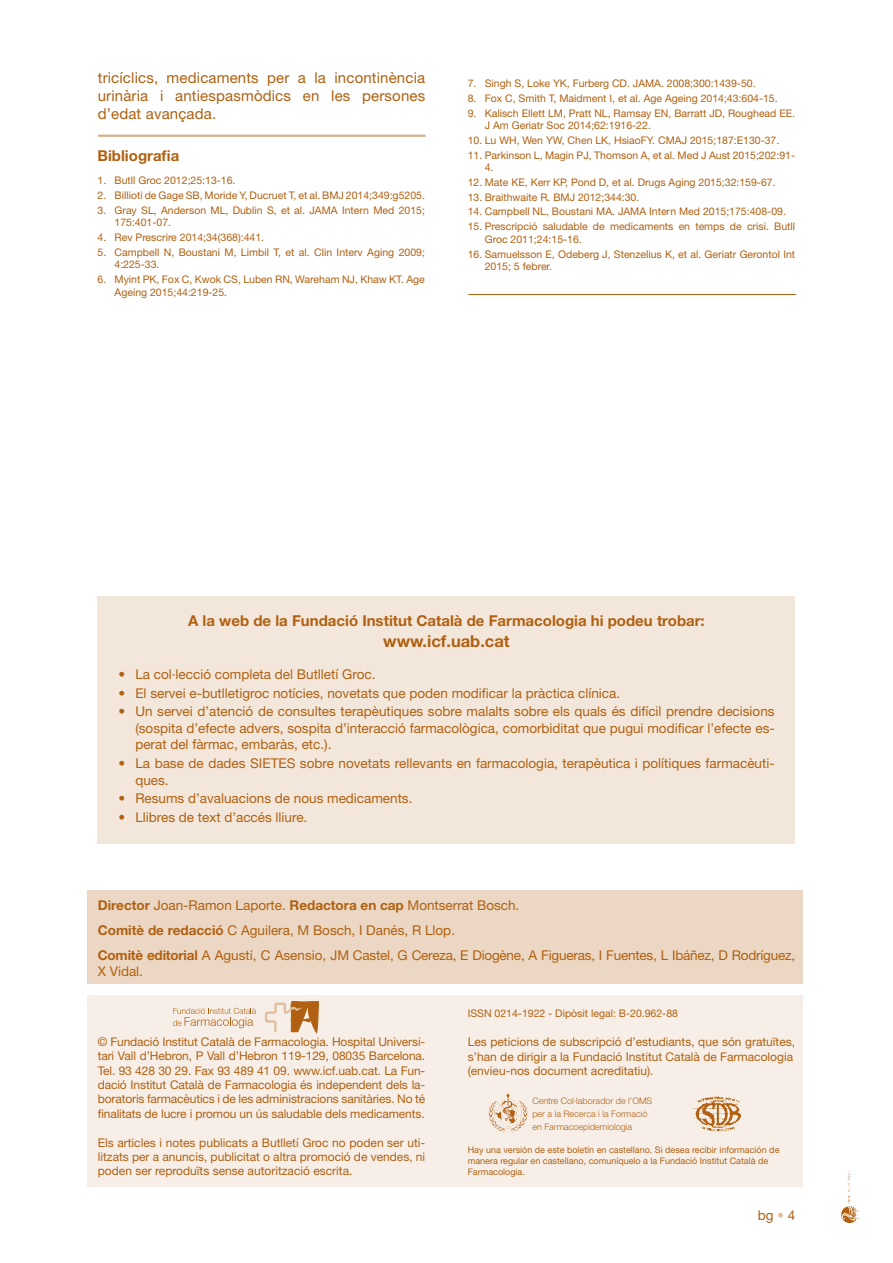
<style>
.page{position:relative;width:893px;height:1263px;background:#fff}
.page>*{position:absolute;margin:0;border:0;box-sizing:border-box;transform-origin:0 0}
.t1{font:700 16.5px "Helvetica Neue LT Std";color:#b06010}
.t2{font:15px/18px "Helvetica Neue LT Std";letter-spacing:.01em;color:#b06010;text-align:justify}
.t3{font:700 15px "Helvetica Neue LT Std";color:#b06010}
.t4{font:13.5px/16.5px "Helvetica Neue LT Std";color:#b06010}
.t5{font:12px/14.4px "Helvetica Neue LT Std";color:#b06010;text-align:justify}
.t6{font:10.5px/12.6px "Helvetica Neue LT Std";color:#b06010}
.t7{font:9px/10.8px "Helvetica Neue LT Std";color:#b06010}
.t8{font:300 9px/12.9px "Helvetica Neue LT Std";color:#b06010}
.s1{font-weight:700}
.s2{color:#dfbfa0}
</style>
<div class="page">
<div style="left:98px;top:596px;width:697px;height:248px;background:#f3e7db"></div>
<hr style="left:468px;top:294px;width:328px;height:1px;background:#b06010">
<div style="left:87px;top:891px;width:715px;height:93px;background:#ebd7c3"></div>
<div style="left:87px;top:995px;width:715px;height:191px;background:#f7efe7"></div>
<img style="left:701px;top:1096px;width:23px;height:6px">
<svg style="left:847px;top:1170px;width:3px;height:11px"></svg>
<svg style="left:265px;top:1001px;width:54px;height:32px"></svg>
<svg style="left:173px;top:1008px;width:83px;height:20px"></svg>
<img style="left:494px;top:1093px;width:28px;height:33px">
<hr style="left:98px;top:135px;width:327px;height:2px;background:#d7af88">
<h2 class="t2" style="left:98px;top:68px;width:329px">tricíclics, medicaments per a la incontinència urinària i antiespasmòdics en les persones d’edat avançada.</h2>
<h2 class="t3" style="left:98px;top:146px;width:83px">Bibliografia</h2>
<p class="t6" style="left:98px;top:174px;width:140px">1. Butll Groc 2012;25:13-16.</p>
<p class="t6" style="left:98px;top:189px;width:329px">2. Billioti de Gage SB, Moride Y, Ducruet T, et al. BMJ 2014;349:g5205.</p>
<p class="t6" style="left:115px;top:204px;width:312px;text-indent:-17px">3. Gray SL, Anderson ML, Dublin S, et al. JAMA Intern Med 2015;<br>175:401-07.</p>
<p class="t6" style="left:98px;top:231px;width:168px">4. Rev Prescrire 2014;34(368):441.</p>
<p class="t6" style="left:115px;top:246px;width:312px;text-indent:-17px">5. Campbell N, Boustani M, Limbil T, et al. Clin Interv Aging 2009;<br>4:225-33.</p>
<p class="t6" style="left:115px;top:273px;width:312px;text-indent:-17px">6. Myint PK, Fox C, Kwok CS, Luben RN, Wareham NJ, Khaw KT. Age<br>Ageing 2015;44:219-25.</p>
<p class="t6" style="left:468px;top:77px;width:289px">7. Singh S, Loke YK, Furberg CD. JAMA. 2008;300:1439-50.</p>
<p class="t6" style="left:468px;top:92px;width:311px">8. Fox C, Smith T, Maidment I, et al. Age Ageing 2014;43:604-15.</p>
<p class="t6" style="left:485px;top:106px;width:312px;text-indent:-17px">9. Kalisch Ellett LM, Pratt NL, Ramsay EN, Barratt JD, Roughead EE.<br>J Am Geriatr Soc 2014;62:1916-22.</p>
<p class="t6" style="left:468px;top:134px;width:313px">10. Lu WH, Wen YW, Chen LK, HsiaoFY. CMAJ 2015;187:E130-37.</p>
<p class="t6" style="left:485px;top:149px;width:312px;text-indent:-17px">11. Parkinson L, Magin PJ, Thomson A, et al. Med J Aust 2015;202:91-<br>4.</p>
<p class="t6" style="left:468px;top:176px;width:309px">12. Mate KE, Kerr KP, Pond D, et al. Drugs Aging 2015;32:159-67.</p>
<p class="t6" style="left:468px;top:191px;width:173px">13. Braithwaite R. BMJ 2012;344:30.</p>
<p class="t6" style="left:468px;top:205px;width:320px">14. Campbell NL, Boustani MA. JAMA Intern Med 2015;175:408-09.</p>
<p class="t6" style="left:485px;top:220px;width:312px;text-indent:-17px">15. Prescripció saludable de medicaments en temps de crisi. Butll<br>Groc 2011;24:15-16.</p>
<p class="t6" style="left:485px;top:247px;width:312px;text-indent:-17px">16. Samuelsson E, Odeberg J, Stenzelius K, et al. Geriatr Gerontol Int<br>2015; 5 febrer.</p>
<h2 class="t3" style="left:188px;top:612px;width:518px">A la web de la Fundació Institut Català de Farmacologia hi podeu trobar:</h2>
<h1 class="t1" style="left:383px;top:631px;width:128px">www.icf.uab.cat</h1>
<p class="t4" style="left:118px;top:666px;width:259px">• La col·lecció completa del Butlletí Groc.</p>
<p class="t4" style="left:118px;top:684px;width:503px">• El servei e-butlletigroc notícies, novetats que poden modificar la pràctica clínica.</p>
<p class="t4" style="left:135px;top:703px;width:641px;text-align:justify;text-indent:-17px">• Un servei d’atenció de consultes terapèutiques sobre malalts sobre els quals és difícil prendre decisions (sospita d’efecte advers, sospita d’interacció farmacològica, comorbiditat que pugui modificar l’efecte es&shy;perat del fàrmac, embaràs, etc.).</p>
<p class="t4" style="left:135px;top:755px;width:641px;text-indent:-17px">• La base de dades SIETES sobre novetats rellevants en farmacologia, terapèutica i polítiques farmacèuti&shy;ques.</p>
<p class="t4" style="left:118px;top:790px;width:296px">• Resums d’avaluacions de nous medicaments.</p>
<p class="t4" style="left:118px;top:808px;width:191px">• Llibres de text d’accés lliure.</p>
<p class="t4" style="left:98px;top:893px;width:699px;line-height:24.8px"><span class="s1">Director</span> Joan-Ramon Laporte. <span class="s1">Redactora en cap</span> Montserrat Bosch.<br><span class="s1">Comitè de redacció</span> C Aguilera, M Bosch, I Danés, R Llop.<br><span class="s1">Comitè editorial</span> A Agustí, C Asensio, JM Castel, G Cereza, E Diogène, A Figueras, I Fuentes, L Ibáñez, D Rodríguez,</p>
<p class="t4" style="left:98px;top:962px;width:47px">X Vidal.</p>
<p class="t5" style="left:98px;top:1034px;width:329px">© Fundació Institut Català de Farmacologia. Hospital Universi&shy;tari Vall d’Hebron, P Vall d’Hebron 119-129, 08035 Barcelona.<br>Tel. 93 428 30 29. Fax 93 489 41 09. www.icf.uab.cat. La Fun&shy;dació Institut Català de Farmacologia és independent dels la&shy;boratoris farmacèutics i de les administracions sanitàries. No té finalitats de lucre i promou un ús saludable dels medicaments.</p>
<p class="t5" style="left:98px;top:1135px;width:329px">Els articles i notes publicats a Butlletí Groc no poden ser uti&shy;litzats per a anuncis, publicitat o altra promoció de vendes, ni poden ser reproduïts sense autorització escrita.</p>
<p class="t6" style="left:468px;top:1007px;width:212px">ISSN 0214-1922 - Dipòsit legal: B-20.962-88</p>
<p class="t5" style="left:468px;top:1035px;width:329px;text-align:left">Les peticions de subscripció d’estudiants, que són gratuïtes, s’han de dirigir a la Fundació Institut Català de Farmacologia (envieu-nos document acreditatiu).</p>
<p class="t8" style="left:532px;top:1094px;width:121px">Centre Col·laborador de l’OMS per a la Recerca i la Formació en Farmacoepidemiologia</p>
<p class="t7" style="left:468px;top:1145px;width:313px">Hay una versión de este boletín en castellano. Si desea recibir información de manera regular en castellano, comuníquelo a la Fundació Institut Català de<br>Farmacologia.</p>
<p class="t4" style="left:758px;top:1206px;width:39px">bg <span class="s2">•</span> 4</p>
</div>
